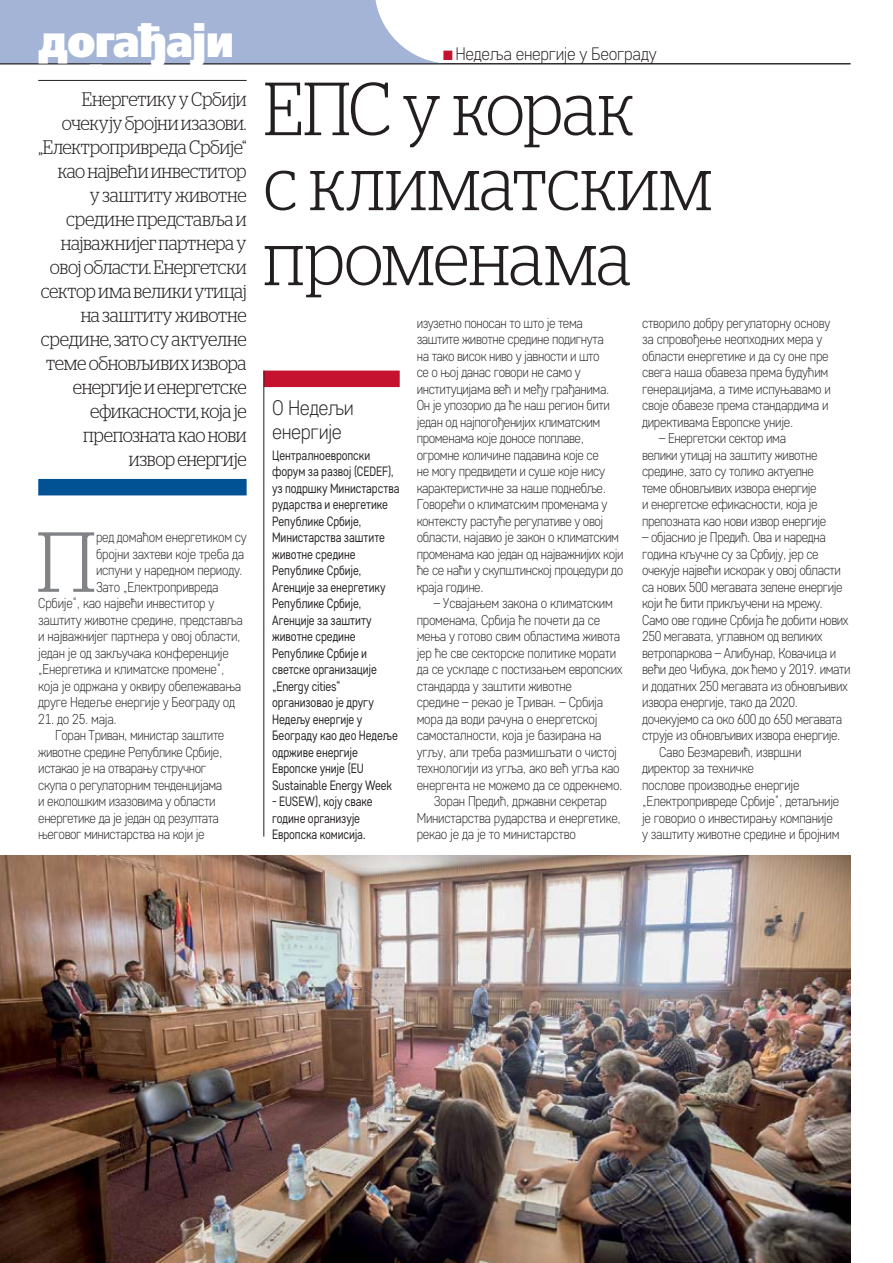
<style>
.page{position:relative;width:893px;height:1263px;background:#fff}
.page>*{position:absolute;margin:0;border:0;box-sizing:border-box;transform-origin:0 0}
.t1{font:300 84.9px "Stag LC";color:#808285}
.t2{font:300 75px/75px "Stag LC";letter-spacing:-.005em;color:#231f20;scale:.9 1}
.t3{font:45px "Free Set Extra Bold C";letter-spacing:-.015em;color:#fff;scale:.9 1}
.t4{font:300 21px/24px "Core Sans D25";letter-spacing:-.02em;color:#231f20;scale:.95 1}
.t5{font:300 19.5px/24px "Stag LC";letter-spacing:-.015em;color:#231f20;text-align:right;scale:.9 1}
.t6{font:300 18px "Core Sans D25";letter-spacing:-.02em;color:#231f20;scale:.95 1}
.t7{font:300 14.25px/16.5px "Core Sans D25";letter-spacing:-.03em;color:#231f20;scale:.9 1}
.t8{font:13.5px/16.5px "Core Sans D35";letter-spacing:-.01em;color:#231f20;scale:.85 1}
.s1{color:#c4122f}
</style>
<div class="page">
<svg style="left:0;top:0;width:451px;height:64px;background:#adbbd8"></svg>
<hr style="left:0;top:64px;width:850px;height:1px;background:#231f20">
<div style="left:264px;top:371px;width:136px;height:16px;background:#c4122f"></div>
<hr style="left:264px;top:371px;width:1px;height:466px;background:#231f20">
<hr style="left:38px;top:80px;width:209px;height:1px;background:#231f20">
<div style="left:38px;top:479px;width:209px;height:16px;background:#005295"></div>
<img style="left:0;top:856px;width:850px;height:407px">
<h3 class="t3" style="left:38px;top:15px;width:219px">догађаји</h3>
<h3 class="t3" style="left:38px;top:15px;width:163px">најава</h3>
<p class="t5" style="left:38px;top:85px;width:233px">Енергетику у Србији очекују бројни изазови. „Електропривреда Србије“ као највећи инвеститор<br>у заштиту животне средине представља и најважнијег партнера у овој области. Енергетски сектор има велики утицај на заштиту животне средине, зато су актуелне теме обновљивих извора енергије и енергетске ефикасности, која је препозната као нови извор енергије</p>
<h1 class="t1" style="left:36px;top:500px;width:61px">П</h1>
<p class="t7" style="left:96px;top:529px;width:169px">ред домаћом енергетиком су</p>
<p class="t7" style="left:96px;top:545px;width:166px">бројни захтеви које треба да</p>
<p class="t7" style="left:96px;top:562px;width:164px">испуни у наредном периоду.</p>
<p class="t7" style="left:96px;top:578px;width:138px">Зато „Електропривреда</p>
<p class="t7" style="left:38px;top:595px;width:197px">Србије“, као највећи инвеститор у</p>
<p class="t7" style="left:38px;top:611px;width:229px">заштиту животне средине, представља</p>
<p class="t7" style="left:38px;top:628px;width:226px">и најважнијег партнера у овој области,</p>
<p class="t7" style="left:38px;top:644px;width:213px">један је од закључака конференције</p>
<p class="t7" style="left:38px;top:661px;width:208px">„Енергетика и климатске промене“,</p>
<p class="t7" style="left:38px;top:677px;width:227px">која је одржана у оквиру обележавања</p>
<p class="t7" style="left:38px;top:694px;width:220px">друге Недеље енергије у Београду од</p>
<p class="t7" style="left:38px;top:710px;width:89px">21. до 25. маја.</p>
<p class="t7" style="left:55px;top:727px;width:189px">Горан Триван, министар заштите</p>
<p class="t7" style="left:38px;top:743px;width:206px">животне средине Републике Србије,</p>
<p class="t7" style="left:38px;top:760px;width:188px">истакао је на отварању стручног</p>
<p class="t7" style="left:38px;top:776px;width:206px">скупа о регулаторним тенденцијама</p>
<p class="t7" style="left:38px;top:793px;width:199px">и еколошким изазовима у области</p>
<p class="t7" style="left:38px;top:809px;width:202px">енергетике да је један од резултата</p>
<p class="t7" style="left:38px;top:826px;width:186px">његовог министарства на који је</p>
<p class="t6" style="left:443px;top:43px;width:226px"><span class="s1">■</span> Недеља енергије у Београду</p>
<h2 class="t2" style="left:264px;top:64px;width:500px">ЕПС у корак<br>с климатским променама</h2>
<h3 class="t4" style="left:272px;top:395px;width:87px">О Недељи енергије</h3>
<p class="t8" style="left:272px;top:446px;width:151px">Централноевропски форум за развој (CEDEF), уз подршку Министарства рударства и енергетике<br>Републике Србије,<br>Министарства заштите животне средине<br>Републике Србије,<br>Агенције за енергетику<br>Републике Србије,<br>Агенције за заштиту животне средине<br>Републике Србије и светске организације „Energy cities“ организовао је другу<br>Недељу енергије у<br>Београду као део Недеље одрживе енергије<br>Европске уније (EU<br>Sustainable Energy Week</p>
<p class="t8" style="left:272px;top:793px;width:120px">- EUSEW), коју сваке године организује<br>Европска комисија.</p>
<p class="t7" style="left:417px;top:314px;width:231px">изузетно поносан то што је тема заштите животне средине подигнута<br>на тако висок ниво у јавности и што<br>се о њој данас говори не само у институцијама већ и међу грађанима.<br>Он је упозорио да ће наш регион бити један од најпогођенијих климатским променама које доносе поплаве, огромне количине падавина које се<br>не могу предвидети и суше које нису карактеристичне за наше поднебље.<br>Говорећи о климатским променама у контексту растуће регулативе у овој области, најавио је закон о климатским променама као један од најважнијих који ће се наћи у скупштинској процедури до краја године.</p>
<p class="t7" style="left:434px;top:595px;width:200px">– Усвајањем закона о климатским</p>
<p class="t7" style="left:417px;top:611px;width:205px">променама, Србија ће почети да се</p>
<p class="t7" style="left:417px;top:628px;width:228px">мења у готово свим областима живота</p>
<p class="t7" style="left:417px;top:644px;width:223px">јер ће све секторске политике морати</p>
<p class="t7" style="left:417px;top:661px;width:230px">да се ускладе с постизањем европских</p>
<p class="t7" style="left:417px;top:677px;width:174px">стандарда у заштити животне</p>
<p class="t7" style="left:417px;top:694px;width:209px">средине – рекао је Триван. – Србија</p>
<p class="t7" style="left:417px;top:710px;width:202px">мора да води рачуна о енергетској</p>
<p class="t7" style="left:417px;top:727px;width:207px">самосталности, која је базирана на</p>
<p class="t7" style="left:417px;top:743px;width:224px">угљу, али треба размишљати о чистој</p>
<p class="t7" style="left:417px;top:760px;width:227px">технологији из угља, ако већ угља као</p>
<p class="t7" style="left:417px;top:776px;width:230px">енергента не можемо да се одрекнемо.</p>
<p class="t7" style="left:434px;top:793px;width:194px">Зоран Предић, државни секретар</p>
<p class="t7" style="left:417px;top:809px;width:228px">Министарства рударства и енергетике,</p>
<p class="t7" style="left:417px;top:826px;width:178px">рекао је да је то министарство</p>
<p class="t7" style="left:642px;top:314px;width:211px">створило добру регулаторну основу за спровођење неопходних мера у области енергетике и да су оне пре свега наша обавеза према будућим генерацијама, а тиме испуњавамо и своје обавезе према стандардима и директивама Европске уније.</p>
<p class="t7" style="left:642px;top:430px;width:206px;text-indent:17px">– Енергетски сектор има<br>велики утицај на заштиту животне средине, зато су толико актуелне теме обновљивих извора енергије и енергетске ефикасности, која је препозната као нови извор енергије</p>
<p class="t7" style="left:642px;top:529px;width:206px">– објаснио је Предић. Ова и наредна</p>
<p class="t7" style="left:642px;top:545px;width:198px">година кључне су за Србију, јер се</p>
<p class="t7" style="left:642px;top:562px;width:223px">очекује највећи искорак у овој области</p>
<p class="t7" style="left:642px;top:578px;width:224px">са нових 500 мегавата зелене енергије</p>
<p class="t7" style="left:642px;top:595px;width:202px">који ће бити прикључени на мрежу.</p>
<p class="t7" style="left:642px;top:611px;width:231px">Само ове године Србија ће добити нових</p>
<p class="t7" style="left:642px;top:628px;width:202px">250 мегавата, углавном од великих</p>
<p class="t7" style="left:642px;top:644px;width:217px">ветропаркова – Алибунар, Ковачица и</p>
<p class="t7" style="left:642px;top:661px;width:233px">већи део Чибука, док ћемо у 2019. имати</p>
<p class="t7" style="left:642px;top:677px;width:230px">и додатних 250 мегавата из обновљивих</p>
<p class="t7" style="left:642px;top:694px;width:175px">извора енергије, тако да 2020.</p>
<p class="t7" style="left:642px;top:710px;width:224px">дочекујемо са око 600 до 650 мегавата</p>
<p class="t7" style="left:642px;top:727px;width:222px">струје из обновљивих извора енергије.</p>
<p class="t7" style="left:659px;top:743px;width:160px">Саво Безмаревић, извршни</p>
<p class="t7" style="left:642px;top:760px;width:126px">директор за техничке</p>
<p class="t7" style="left:642px;top:776px;width:176px">послове производње енергије</p>
<p class="t7" style="left:642px;top:793px;width:221px">„Електропривреде Србије“, детаљније</p>
<p class="t7" style="left:642px;top:809px;width:214px">је говорио о инвестирању компаније</p>
<p class="t7" style="left:642px;top:826px;width:221px">у заштиту животне средине и бројним</p>
</div>
